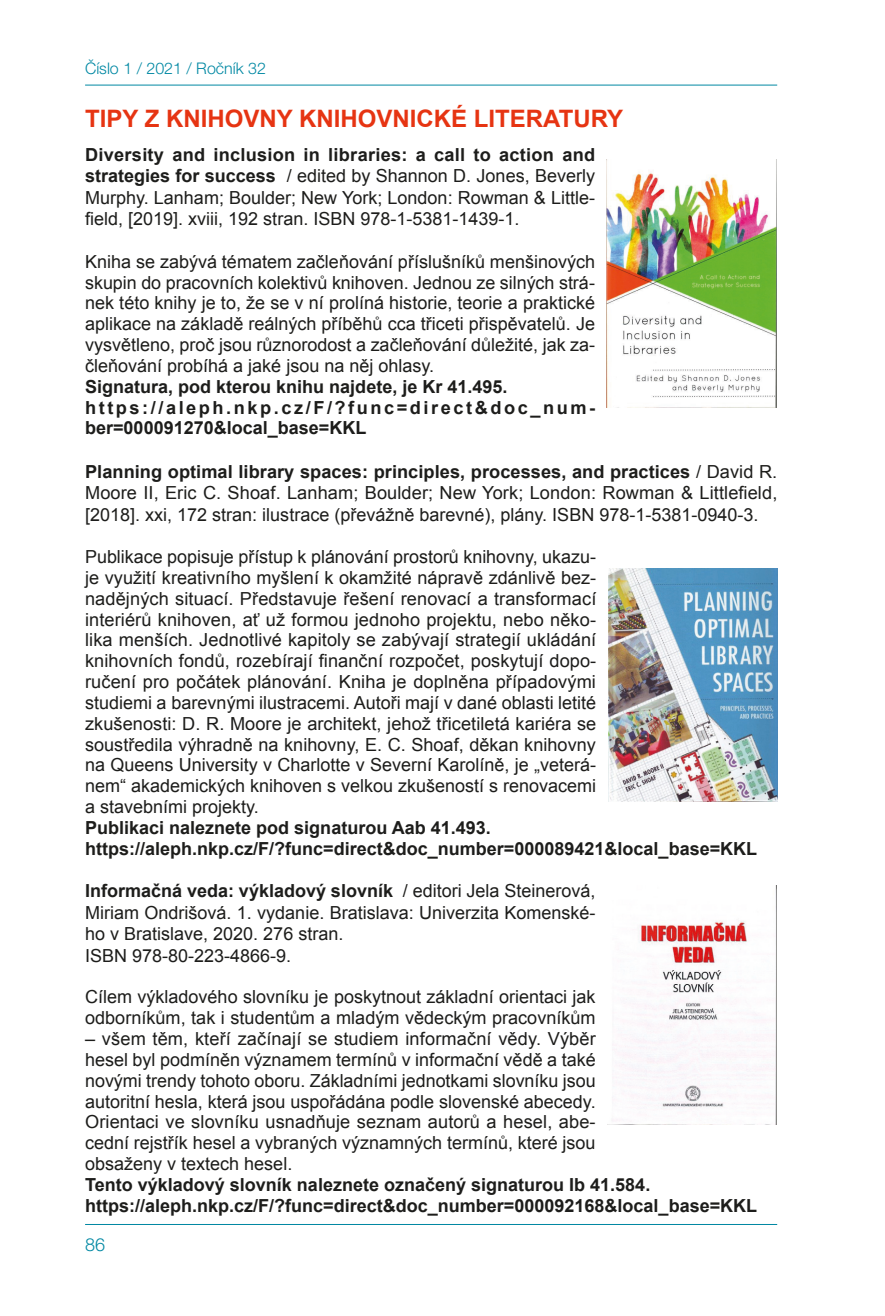
<style>
.page{position:relative;width:885px;height:1316px;background:#fff}
.page>*{position:absolute;margin:0;border:0;box-sizing:border-box;transform-origin:0 0}
.t1{font:700 24px "Arial";color:#e63412}
.t2{font:18px/20.8px "Arial";color:#1d1d1b;text-align:justify}
.t3{font:700 18px/20.8px "Arial";color:#1d1d1b}
.t4{font:300 18px "Helvetica Neue CE";color:#0088a3}
.t5{font:300 16px "Helvetica Neue CE";color:#0088a3}
.s1{font-weight:700}
</style>
<div class="page">
<hr style="left:85px;top:85px;width:692px;height:1px;background:#0088a3">
<hr style="left:85px;top:1223px;width:692px;height:1px;background:#0088a3">
<img style="left:606px;top:160px;width:170px;height:247px">
<img style="left:608px;top:568px;width:169px;height:233px">
<img style="left:612px;top:885px;width:164px;height:238px">
<p class="t5" style="left:85px;top:58px;width:182px">Číslo 1 / 2021 / Ročník 32</p>
<h1 class="t1" style="left:85px;top:102px;width:539px">TIPY Z KNIHOVNY KNIHOVNICKÉ LITERATURY</h1>
<p class="t2" style="left:85px;top:144px;width:511px;line-height:21.6px"><span class="s1">Diversity and inclusion in libraries: a call to action and strategies for success</span> / edited by Shannon D. Jones, Beverly Murphy. Lanham; Boulder; New York; London: Rowman &amp; Little&shy;field, [2019]. xviii, 192 stran. ISBN 978-1-5381-1439-1.</p>
<p class="t2" style="left:85px;top:251px;width:511px">Kniha se zabývá tématem začleňování příslušníků menšinových skupin do pracovních kolektivů knihoven. Jednou ze silných strá&shy;nek této knihy je to, že se v ní prolíná historie, teorie a praktické aplikace na základě reálných příběhů cca třiceti přispěvatelů. Je vysvětleno, proč jsou různorodost a začleňování důležité, jak za&shy;čleňování probíhá a jaké jsou na něj ohlasy.</p>
<p class="t3" style="left:85px;top:376px;width:511px">Signatura, pod kterou knihu najdete, je Kr 41.495. https://aleph.nkp.cz/F/?func=direct&amp;doc_num&shy;ber=000091270&amp;local_base=KKL</p>
<p class="t2" style="left:85px;top:460px;width:693px;line-height:21.6px"><span class="s1">Planning optimal library spaces: principles, processes, and practices</span> / David R.<br>Moore II, Eric C. Shoaf. Lanham; Boulder; New York; London: Rowman &amp; Littlefield, [2018]. xxi, 172 stran: ilustrace (převážně barevné), plány. ISBN 978-1-5381-0940-3.</p>
<p class="t2" style="left:85px;top:546px;width:512px">Publikace popisuje přístup k plánování prostorů knihovny, ukazu&shy;je využití kreativního myšlení k okamžité nápravě zdánlivě bez&shy;nadějných situací. Představuje řešení renovací a transformací interiérů knihoven, ať už formou jednoho projektu, nebo něko&shy;lika menších. Jednotlivé kapitoly se zabývají strategií ukládání knihovních fondů, rozebírají finanční rozpočet, poskytují dopo&shy;ručení pro počátek plánování. Kniha je doplněna případovými studiemi a barevnými ilustracemi. Autoři mají v dané oblasti letité zkušenosti: D. R. Moore je architekt, jehož třicetiletá kariéra se soustředila výhradně na knihovny, E. C. Shoaf, děkan knihovny na Queens University v Charlotte v Severní Karolíně, je „veterá&shy;nem“ akademických knihoven s velkou zkušeností s renovacemi a stavebními projekty.</p>
<p class="t3" style="left:85px;top:817px;width:673px">Publikaci naleznete pod signaturou Aab 41.493. https://aleph.nkp.cz/F/?func=direct&amp;doc_number=000089421&amp;local_base=KKL</p>
<p class="t2" style="left:85px;top:880px;width:512px;line-height:21.6px;text-align:left"><span class="s1">Informačná veda: výkladový slovník</span> / editori Jela Steinerová, Miriam Ondrišová. 1. vydanie. Bratislava: Univerzita Komenské&shy;ho v Bratislave, 2020. 276 stran.<br>ISBN 978-80-223-4866-9.</p>
<p class="t2" style="left:85px;top:986px;width:512px">Cílem výkladového slovníku je poskytnout základní orientaci jak odborníkům, tak i studentům a mladým vědeckým pracovníkům</p>
<p class="t2" style="left:85px;top:1028px;width:512px">– všem těm, kteří začínají se studiem informační vědy. Výběr hesel byl podmíněn významem termínů v informační vědě a také novými trendy tohoto oboru. Základními jednotkami slovníku jsou autoritní hesla, která jsou uspořádána podle slovenské abecedy.<br>Orientaci ve slovníku usnadňuje seznam autorů a hesel, abe&shy;cední rejstřík hesel a vybraných významných termínů, které jsou obsaženy v textech hesel.</p>
<p class="t3" style="left:85px;top:1174px;width:673px;line-height:21.6px">Tento výkladový slovník naleznete označený signaturou Ib 41.584. https://aleph.nkp.cz/F/?func=direct&amp;doc_number=000092168&amp;local_base=KKL</p>
<p class="t4" style="left:85px;top:1233px;width:22px">86</p>
</div>
